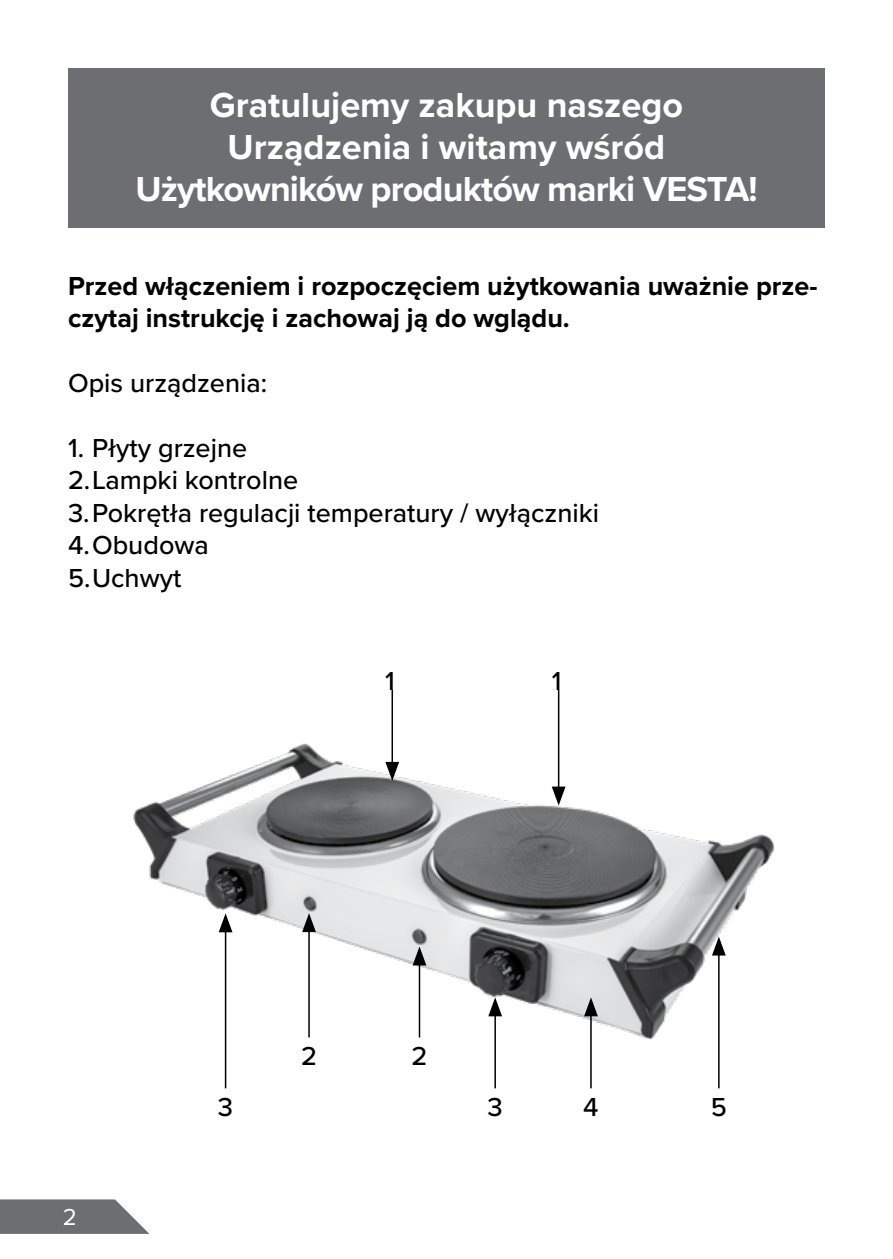
<style>
.page{position:relative;width:893px;height:1259px;background:#fff}
.page>*{position:absolute;margin:0;border:0;box-sizing:border-box;transform-origin:0 0}
.t1{font:700 36px/42px "Proxima Nova";color:#fff;text-align:center}
.t2{font:500 27px/32.4px "Proxima Nova";color:#000}
.t3{font:700 27px/32.4px "Proxima Nova";color:#000}
.t4{font:24px "Proxima Nova";color:#fff}
</style>
<div class="page">
<svg style="left:0;top:1199px;width:149px;height:34px"></svg>
<img style="left:133px;top:689px;width:641px;height:400px">
<div style="left:68px;top:68px;width:757px;height:160px;background:#6d6e71"></div>
<hr style="left:558px;top:690px;width:1px;height:101px;background:#000">
<svg style="left:552px;top:786px;width:14px;height:19px"></svg>
<hr style="left:391px;top:690px;width:2px;height:76px;background:#000">
<svg style="left:385px;top:762px;width:14px;height:19px"></svg>
<hr style="left:308px;top:927px;width:2px;height:110px;background:#000">
<svg style="left:302px;top:913px;width:14px;height:19px"></svg>
<hr style="left:419px;top:960px;width:1px;height:77px;background:#000">
<svg style="left:413px;top:946px;width:13px;height:19px"></svg>
<hr style="left:494px;top:1011px;width:2px;height:77px;background:#000">
<svg style="left:488px;top:997px;width:14px;height:19px"></svg>
<hr style="left:590px;top:1011px;width:2px;height:77px;background:#000">
<svg style="left:584px;top:997px;width:14px;height:19px"></svg>
<hr style="left:718px;top:950px;width:2px;height:138px;background:#000">
<svg style="left:712px;top:936px;width:14px;height:19px"></svg>
<hr style="left:225px;top:927px;width:1px;height:161px;background:#000">
<svg style="left:219px;top:913px;width:13px;height:19px"></svg>
<h1 class="t1" style="left:135px;top:83px;width:624px">Gratulujemy zakupu naszego<br>Urządzenia i witamy wśród<br>Użytkowników produktów marki VESTA!</h1>
<p class="t3" style="left:68px;top:269px;width:751px">Przed włączeniem i rozpoczęciem użytkowania uważnie prze&shy;czytaj instrukcję i zachowaj ją do wglądu.</p>
<p class="t2" style="left:68px;top:366px;width:201px">Opis urządzenia:</p>
<p class="t2" style="left:68px;top:431px;width:532px">1. Płyty grzejne<br>2.Lampki kontrolne<br>3.Pokrętła regulacji temperatury / wyłączniki<br>4.Obudowa<br>5.Uchwyt</p>
<p class="t2" style="left:385px;top:664px;width:11px">1</p>
<p class="t2" style="left:552px;top:664px;width:11px">1</p>
<p class="t2" style="left:301px;top:1039px;width:17px">2</p>
<p class="t2" style="left:411px;top:1039px;width:17px">2</p>
<p class="t4" style="left:63px;top:1199px;width:16px">2</p>
<p class="t2" style="left:218px;top:1090px;width:17px">3</p>
<p class="t2" style="left:487px;top:1090px;width:17px">3</p>
<p class="t2" style="left:583px;top:1090px;width:17px">4</p>
<p class="t2" style="left:711px;top:1090px;width:18px">5</p>
</div>
